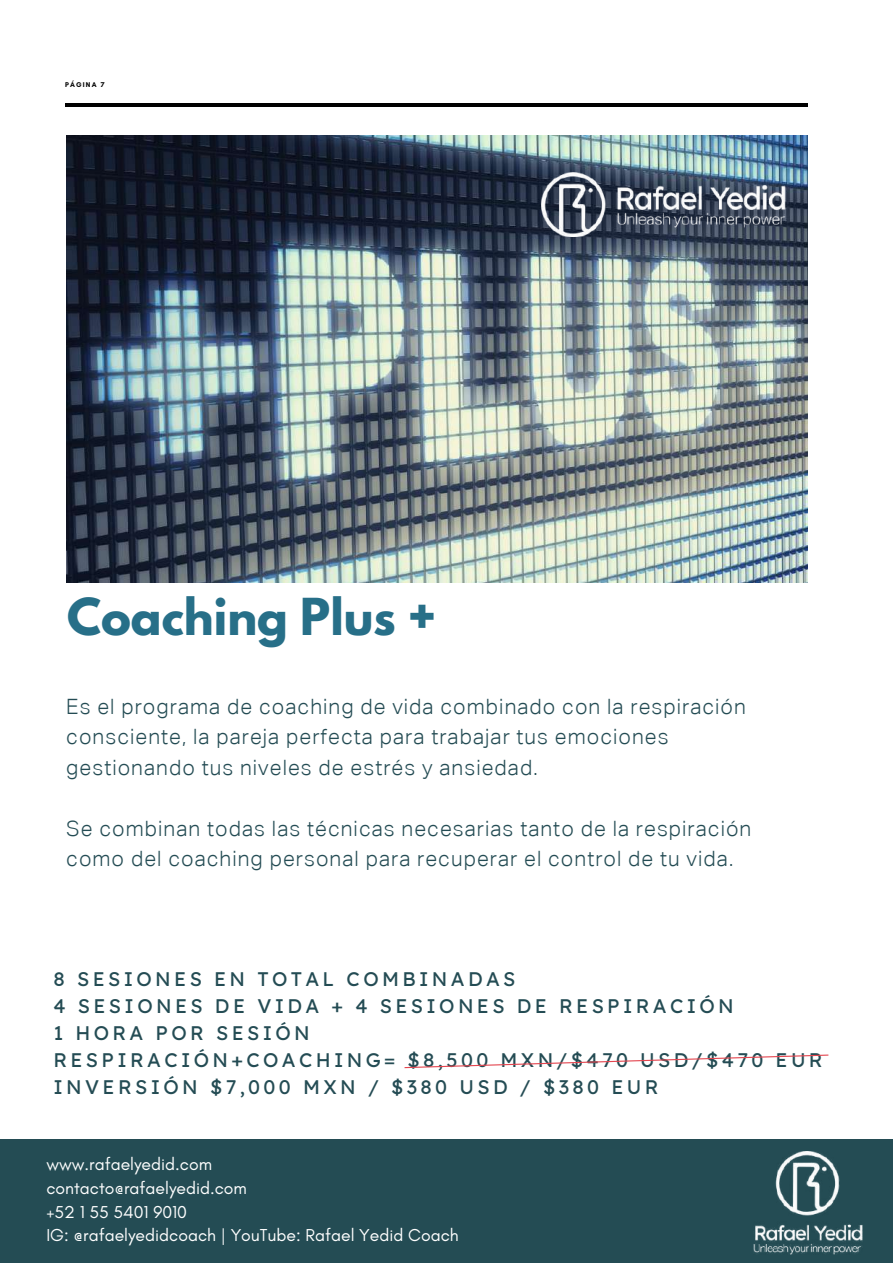
<style>
.page{position:relative;width:893px;height:1264px;background:#fff}
.page>*{position:absolute;margin:0;border:0;box-sizing:border-box;transform-origin:0 0}
.t1{font:700 45.15px "League Spartan";color:#276f88}
.t2{font:300 21.15px/30.3px "Aktiv Grotesk";letter-spacing:.05em;color:#244c54}
.t3{font:19.65px/27px "Lexend Deca";letter-spacing:.17em;color:#244c54}
.t4{font:17.55px/23.5px "Glacial Indifference";color:#fff}
.t5{font:700 7.05px "Glacial Indifference";letter-spacing:.17em;color:#000}
</style>
<div class="page">
<hr style="left:65px;top:103px;width:742px;height:4px;background:#000">
<img style="left:67px;top:135px;width:740px;height:448px">
<svg style="left:404px;top:1054px;width:425px;height:14px"></svg>
<div style="left:0;top:1139px;width:892px;height:123px;background:#244c54"></div>
<img style="left:753px;top:1151px;width:110px;height:103px">
<img style="left:541px;top:172px;width:245px;height:64px">
<p class="t5" style="left:65px;top:80px;width:41px">PÁGINA 7</p>
<h1 class="t1" style="left:67px;top:594px;width:371px">Coaching Plus +</h1>
<p class="t2" style="left:66px;top:693px;width:681px">Es el programa de coaching de vida combinado con la respiración consciente, la pareja perfecta para trabajar tus emociones gestionando tus niveles de estrés y ansiedad.</p>
<p class="t2" style="left:66px;top:814px;width:686px">Se combinan todas las técnicas necesarias tanto de la respiración como del coaching personal para recuperar el control de tu vida.</p>
<p class="t3" style="left:53px;top:965px;width:770px">8 SESIONES EN TOTAL COMBINADAS<br>4 SESIONES DE VIDA + 4 SESIONES DE RESPIRACIÓN<br>1 HORA POR SESIÓN<br>RESPIRACIÓN+COACHING= $8,500 MXN/$470 USD/$470 EUR INVERSIÓN $7,000 MXN / $380 USD / $380 EUR</p>
<p class="t4" style="left:46px;top:1152px;width:414px">www.rafaelyedid.com<br>contacto@rafaelyedid.com<br>+52 1 55 5401 9010<br>IG: @rafaelyedidcoach | YouTube: Rafael Yedid Coach</p>
</div>
